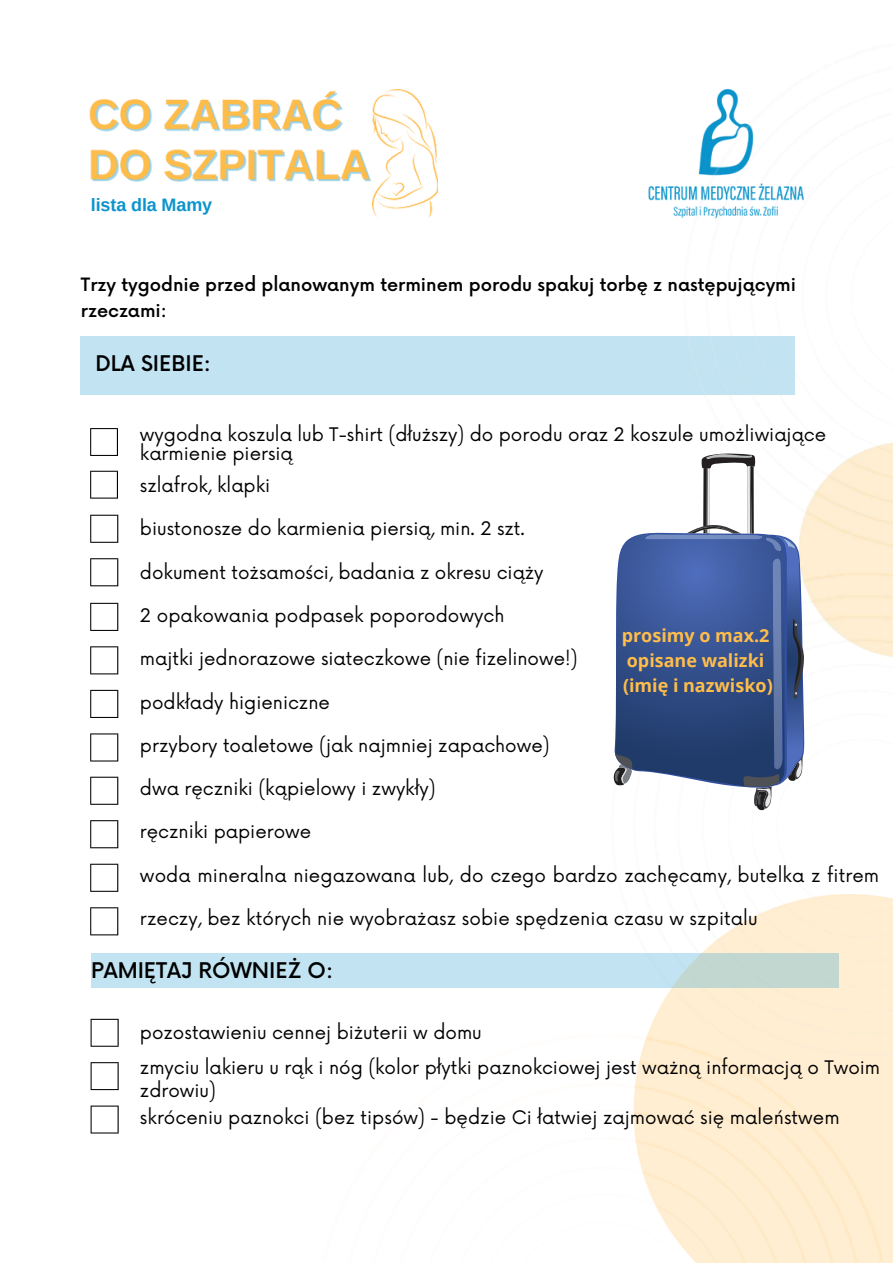
<style>
.page{position:relative;width:893px;height:1264px;background:#fff}
.page>*{position:absolute;margin:0;border:0;box-sizing:border-box;transform-origin:0 0}
.t1{font:500 21px "Now";color:#000}
.t2{font:18.15px/19.4px "Now";color:#000}
.t3{font:700 18px/24.8px "Open Sans";color:#ffbd4a}
.t4{font:700 18px "Arimo";letter-spacing:-.005em;color:#0c94cc}
.t5{font:500 17.85px/25.8px "Now";color:#000}
</style>
<div class="page">
<img style="left:323px;top:987px;width:569px;height:275px">
<div style="left:80px;top:336px;width:714px;height:59px;background:#c2e4f2"></div>
<img style="left:611px;top:89px;width:281px;height:988px">
<img style="left:89px;top:90px;width:283px;height:92px">
<img style="left:373px;top:89px;width:64px;height:129px">
<svg style="left:90px;top:428px;width:28px;height:28px"></svg>
<svg style="left:90px;top:471px;width:28px;height:27px"></svg>
<svg style="left:90px;top:514px;width:28px;height:29px"></svg>
<svg style="left:90px;top:558px;width:28px;height:28px"></svg>
<svg style="left:90px;top:603px;width:28px;height:28px"></svg>
<svg style="left:90px;top:646px;width:28px;height:28px"></svg>
<svg style="left:90px;top:690px;width:28px;height:28px"></svg>
<svg style="left:90px;top:733px;width:28px;height:28px"></svg>
<svg style="left:90px;top:776px;width:28px;height:28px"></svg>
<svg style="left:90px;top:820px;width:28px;height:28px"></svg>
<svg style="left:90px;top:863px;width:28px;height:28px"></svg>
<svg style="left:90px;top:907px;width:28px;height:28px"></svg>
<svg style="left:91px;top:1018px;width:28px;height:115px"></svg>
<svg style="left:91px;top:952px;width:748px;height:35px;fill:#c2e4f2"></svg>
<svg style="left:611px;top:451px;width:193px;height:360px"></svg>
<p class="t4" style="left:91px;top:195px;width:123px">lista dla Mamy</p>
<p class="t5" style="left:81px;top:273px;width:716px">Trzy tygodnie przed planowanym terminem porodu spakuj torbę z następującymi rzeczami:</p>
<p class="t1" style="left:95px;top:352px;width:117px">DLA SIEBIE:</p>
<p class="t2" style="left:140px;top:425px;width:687px">wygodna koszula lub T-shirt (dłuższy) do porodu oraz 2 koszule umożliwiające karmienie piersią</p>
<p class="t2" style="left:140px;top:477px;width:132px">szlafrok, klapki</p>
<p class="t2" style="left:140px;top:520px;width:386px">biustonosze do karmienia piersią, min. 2 szt.</p>
<p class="t2" style="left:140px;top:563px;width:405px">dokument tożsamości, badania z okresu ciąży</p>
<p class="t2" style="left:140px;top:606px;width:366px">2 opakowania podpasek poporodowych</p>
<p class="t2" style="left:140px;top:650px;width:439px">majtki jednorazowe siateczkowe (nie fizelinowe!)</p>
<p class="t2" style="left:140px;top:693px;width:191px">podkłady higieniczne</p>
<p class="t2" style="left:140px;top:736px;width:411px">przybory toaletowe (jak najmniej zapachowe)</p>
<p class="t2" style="left:140px;top:780px;width:297px">dwa ręczniki (kąpielowy i zwykły)</p>
<p class="t2" style="left:140px;top:823px;width:173px">ręczniki papierowe</p>
<p class="t2" style="left:140px;top:866px;width:740px">woda mineralna niegazowana lub, do czego bardzo zachęcamy, butelka z fitrem</p>
<p class="t2" style="left:140px;top:909px;width:619px">rzeczy, bez których nie wyobrażasz sobie spędzenia czasu w szpitalu</p>
<p class="t3" style="left:621px;top:623px;width:153px">prosimy o max.2 opisane walizki (imię i nazwisko)</p>
<p class="t1" style="left:91px;top:959px;width:243px">PAMIĘTAJ RÓWNIEŻ O:</p>
<p class="t2" style="left:140px;top:1015px;width:741px;line-height:35.2px">pozostawieniu cennej biżuterii w domu<br>zmyciu lakieru u rąk i nóg (kolor płytki paznokciowej jest ważną informacją o Twoim</p>
<p class="t2" style="left:140px;top:1077px;width:701px;line-height:27.3px">zdrowiu)<br>skróceniu paznokci (bez tipsów) - będzie Ci łatwiej zajmować się maleństwem</p>
</div>
